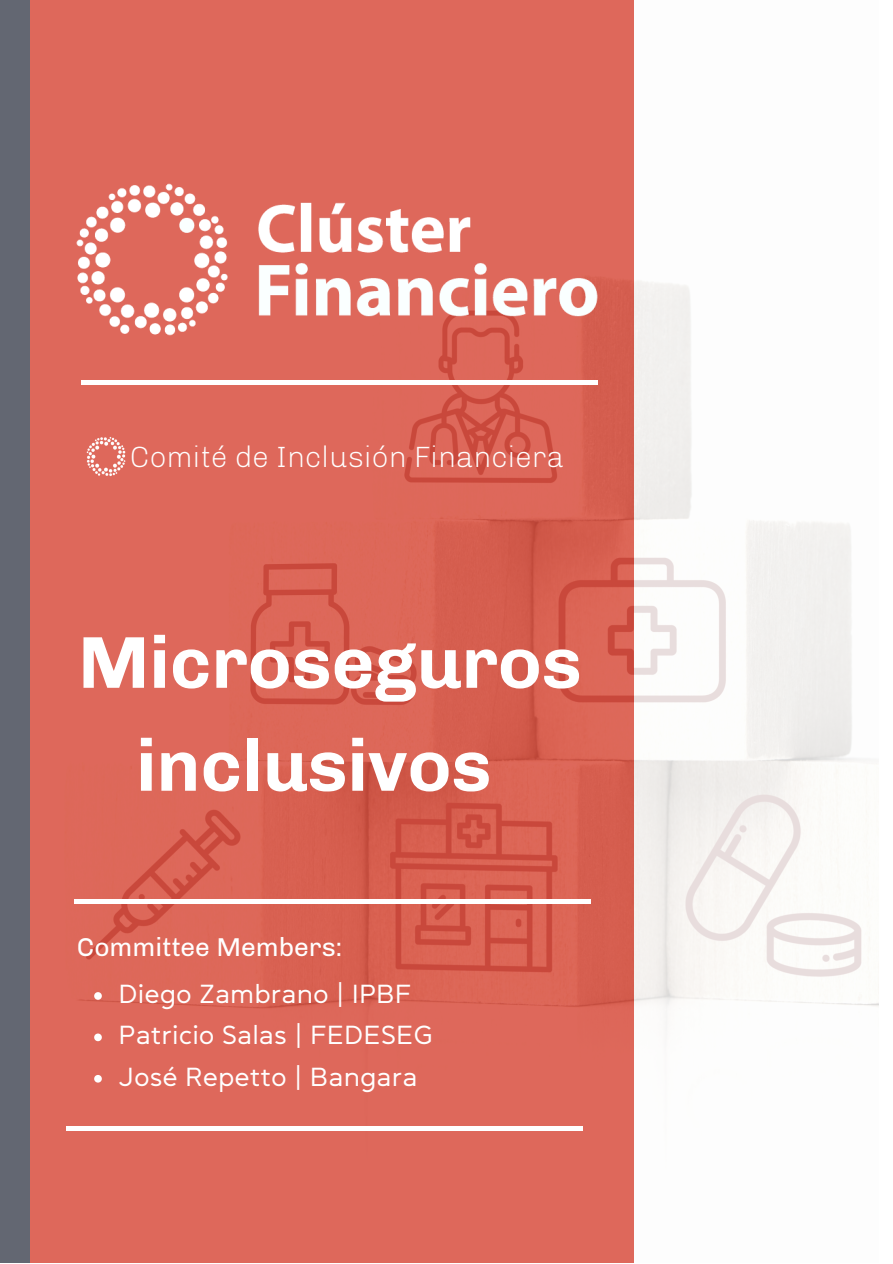
<style>
.page{position:relative;width:893px;height:1264px;background:#fff}
.page>*{position:absolute;margin:0;border:0;box-sizing:border-box;transform-origin:0 0}
.t1{font:700 73.5px/102.9px "Chivo";color:#fff;text-align:center}
.t2{font:300 30px "Chivo";color:#fff}
.t3{font:26.4px "Chivo";color:#fff}
.t4{font:26.1px/41.4px "Daikon";color:#fff}
</style>
<div class="page">
<img style="left:30px;top:0;width:848px;height:1262px">
<div style="left:0;top:0;width:30px;height:1262px;background:#636772"></div>
<hr style="left:81px;top:381px;width:516px;height:3px;background:#fff">
<hr style="left:74px;top:899px;width:516px;height:4px;background:#fff">
<hr style="left:66px;top:1126px;width:516px;height:4px;background:#fff">
<img style="left:66px;top:158px;width:545px;height:203px">
<svg style="left:94px;top:992px;width:8px;height:7px"></svg>
<svg style="left:94px;top:1033px;width:8px;height:8px"></svg>
<svg style="left:94px;top:1074px;width:8px;height:8px"></svg>
<img style="left:81px;top:430px;width:48px;height:52px">
<p class="t2" style="left:130px;top:439px;width:436px">Comité de Inclusión Financiera</p>
<h1 class="t1" style="left:78px;top:611px;width:505px">Microseguros inclusivos</h1>
<p class="t3" style="left:77px;top:931px;width:266px">Committee Members:</p>
<p class="t4" style="left:119px;top:973px;width:315px">Diego Zambrano | IPBF<br>Patricio Salas | FEDESEG<br>José Repetto | Bangara</p>
</div>
